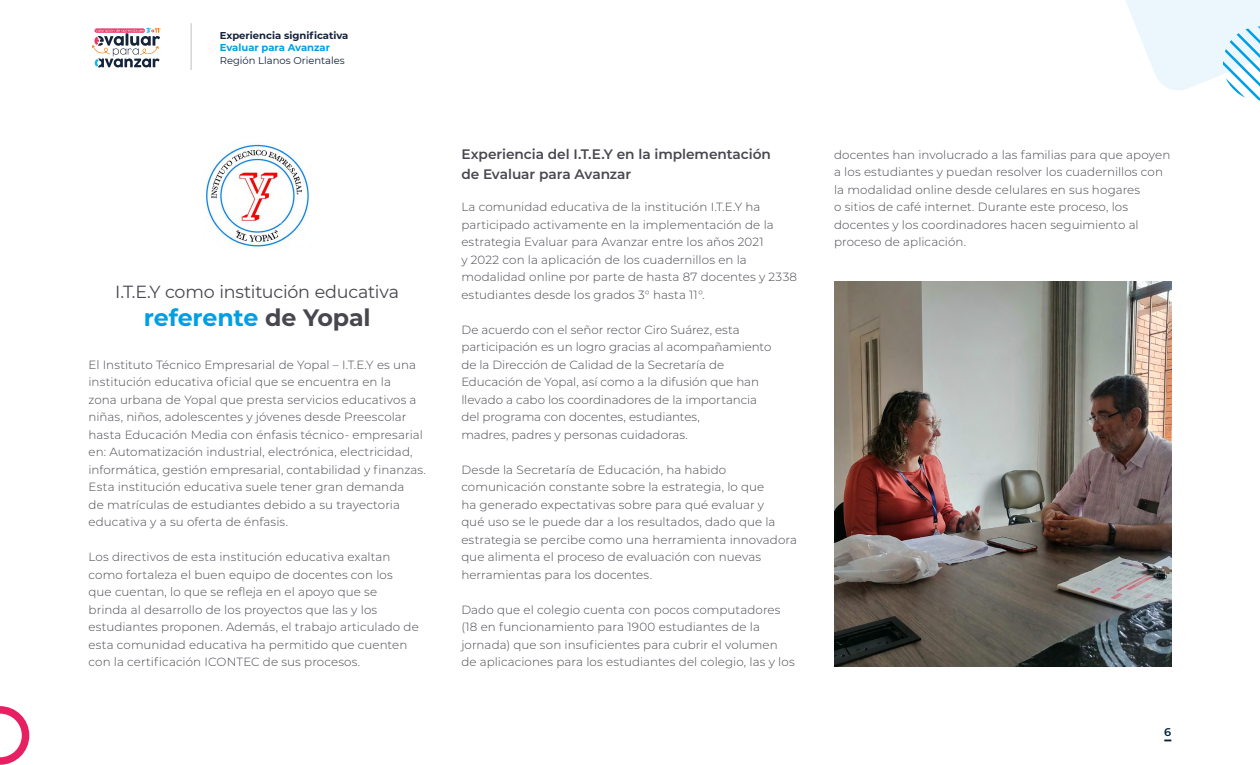
<style>
.page{position:relative;width:1260px;height:765px;background:#fff}
.page>*{position:absolute;margin:0;border:0;box-sizing:border-box;transform-origin:0 0}
.t1{font:700 23.75px "Montserrat";letter-spacing:-.01em;color:#009fe3}
.t2{font:17.5px "Montserrat";letter-spacing:-.01em;color:#48474f}
.t3{font:600 13.75px/20px "Montserrat";letter-spacing:-.005em;color:#48474f}
.T1{font:300 11.88px/17.5px "Montserrat";letter-spacing:.005em;color:#48474f}
.t4{font:600 11.25px "Montserrat";color:#06223d}
.t5{font:700 10px "Montserrat";color:#15233b}
.t6{font:10px "Montserrat";color:#15233b}
.t7{font:700 10px "Montserrat";color:#009fe3}
.s1{color:#48474f}
</style>
<div class="page">
<hr style="left:191px;top:23px;width:1px;height:47px;background:#ccc">
<svg style="left:92px;top:28px;width:69px;height:39px"></svg>
<svg style="left:0;top:706px;width:29px;height:59px"></svg>
<svg style="left:1125px;top:0;width:135px;height:101px"></svg>
<img style="left:206px;top:144px;width:104px;height:103px">
<img style="left:834px;top:281px;width:337px;height:385px">
<p class="t5" style="left:220px;top:28px;width:130px">Experiencia significativa</p>
<p class="t7" style="left:220px;top:41px;width:112px">Evaluar para Avanzar</p>
<p class="t6" style="left:220px;top:54px;width:126px">Región Llanos Orientales</p>
<h2 class="t2" style="left:115px;top:280px;width:285px">I.T.E.Y como institución educativa</h2>
<h2 class="t1" style="left:144px;top:300px;width:228px">referente <span class="s1">de Yopal</span></h2>
<p class="T1" style="left:89px;top:355px;width:339px">El Instituto Técnico Empresarial de Yopal – I.T.E.Y es una institución educativa oficial que se encuentra en la<br>zona urbana de Yopal que presta servicios educativos a niñas, niños, adolescentes y jóvenes desde Preescolar hasta Educación Media con énfasis técnico- empresarial en: Automatización industrial, electrónica, electricidad, informática, gestión empresarial, contabilidad y finanzas.<br>Esta institución educativa suele tener gran demanda<br>de matrículas de estudiantes debido a su trayectoria educativa y a su oferta de énfasis.</p>
<p class="T1" style="left:89px;top:548px;width:332px">Los directivos de esta institución educativa exaltan como fortaleza el buen equipo de docentes con los que cuentan, lo que se refleja en el apoyo que se brinda al desarrollo de los proyectos que las y los estudiantes proponen. Además, el trabajo articulado de esta comunidad educativa ha permitido que cuenten con la certificación ICONTEC de sus procesos.</p>
<h3 class="t3" style="left:461px;top:143px;width:311px">Experiencia del I.T.E.Y en la implementación de Evaluar para Avanzar</h3>
<p class="T1" style="left:461px;top:198px;width:337px">La comunidad educativa de la institución I.T.E.Y ha participado activamente en la implementación de la estrategia Evaluar para Avanzar entre los años 2021<br>y 2022 con la aplicación de los cuadernillos en la modalidad online por parte de hasta 87 docentes y 2338 estudiantes desde los grados 3° hasta 11°.</p>
<p class="T1" style="left:461px;top:320px;width:312px">De acuerdo con el señor rector Ciro Suárez, esta participación es un logro gracias al acompañamiento de la Dirección de Calidad de la Secretaría de Educación de Yopal, así como a la difusión que han llevado a cabo los coordinadores de la importancia del programa con docentes, estudiantes,<br>madres, padres y personas cuidadoras.</p>
<p class="T1" style="left:461px;top:460px;width:337px">Desde la Secretaría de Educación, ha habido comunicación constante sobre la estrategia, lo que<br>ha generado expectativas sobre para qué evaluar y<br>qué uso se le puede dar a los resultados, dado que la estrategia se percibe como una herramienta innovadora que alimenta el proceso de evaluación con nuevas herramientas para los docentes.</p>
<p class="T1" style="left:461px;top:600px;width:335px">Dado que el colegio cuenta con pocos computadores (18 en funcionamiento para 1900 estudiantes de la jornada) que son insuficientes para cubrir el volumen de aplicaciones para los estudiantes del colegio, las y los</p>
<p class="T1" style="left:834px;top:145px;width:338px">docentes han involucrado a las familias para que apoyen a los estudiantes y puedan resolver los cuadernillos con la modalidad online desde celulares en sus hogares<br>o sitios de café internet. Durante este proceso, los docentes y los coordinadores hacen seguimiento al proceso de aplicación.</p>
<p class="t4" style="left:1164px;top:724px;width:9px">6</p>
</div>
